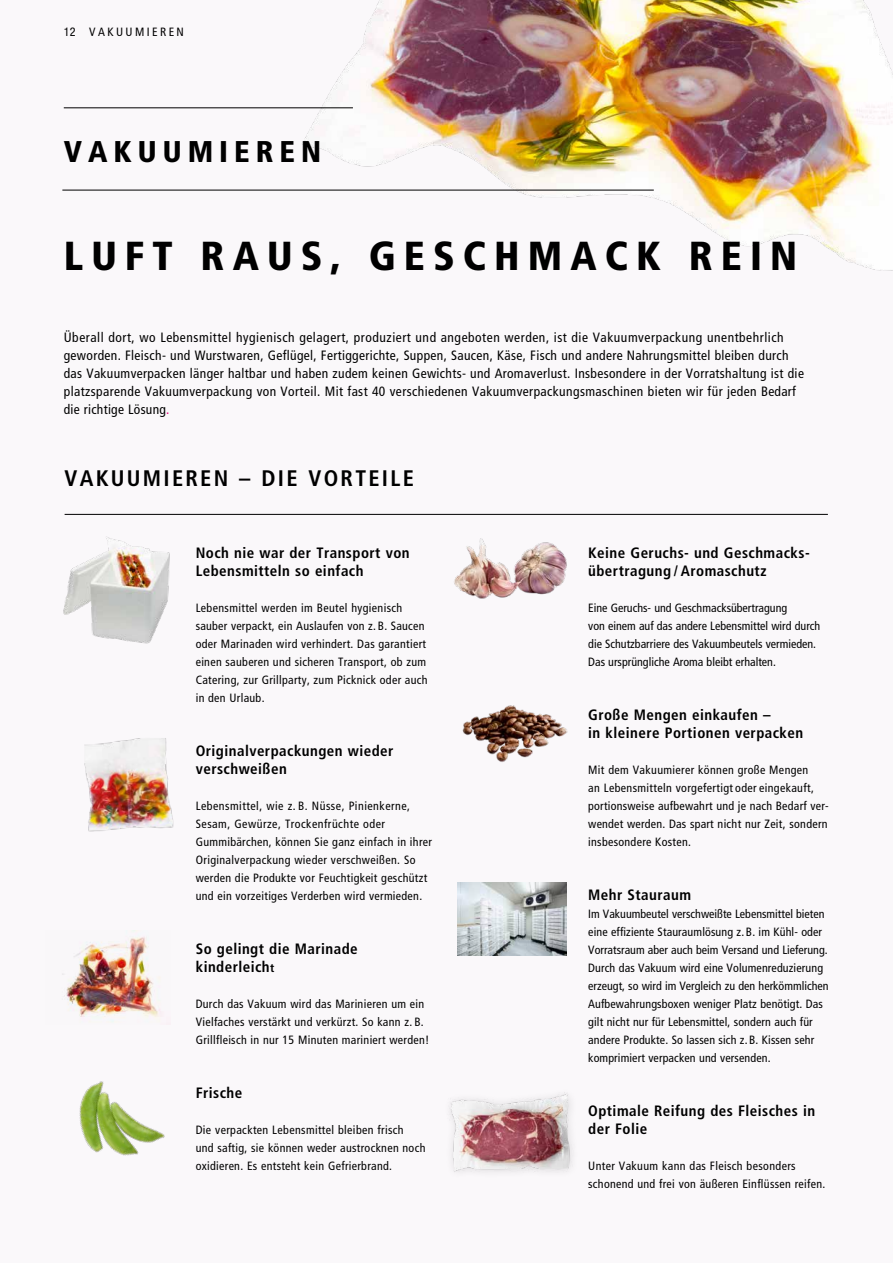
<style>
.page{position:relative;width:893px;height:1263px;background:#faf8fa}
.page>*{position:absolute;margin:0;border:0;box-sizing:border-box;transform-origin:0 0}
.t1{font:900 condensed 40.5px "Frutiger LT Pro";letter-spacing:.2em;color:#000}
.t2{font:900 condensed 30px "Frutiger LT Pro";letter-spacing:.2em;color:#000}
.t3{font:700 condensed 22.5px "Frutiger LT Pro";letter-spacing:.1em;color:#000}
.t4{font:700 condensed 15px/18px "Frutiger LT Pro";letter-spacing:.03em;color:#000}
.t5{font:condensed 13.5px/18px "Frutiger LT Pro";letter-spacing:.025em;color:#000}
.t6{font:condensed 12px/18px "Frutiger LT Pro";letter-spacing:.025em;color:#000}
.t7{font:condensed 12px/18px "Frutiger LT Pro";color:#000}
.t8{font:condensed 12px "Frutiger LT Pro";letter-spacing:.2em;color:#000}
.s1{font-family:"Helvetica Neue LT Std"}
.s2{color:#e5007d}
.s3{font-size:12px}
</style>
<div class="page">
<img style="left:269px;top:0;width:624px;height:271px">
<hr style="left:65px;top:514px;width:763px;height:1px;background:#000">
<img style="left:462px;top:705px;width:106px;height:57px">
<img style="left:63px;top:536px;width:107px;height:107px">
<img style="left:84px;top:738px;width:90px;height:94px">
<img style="left:454px;top:538px;width:113px;height:61px">
<img style="left:449px;top:1092px;width:124px;height:80px">
<hr style="left:64px;top:108px;width:289px;height:1px;background:#000">
<hr style="left:62px;top:190px;width:592px;height:1px;background:#000">
<img style="left:79px;top:1081px;width:86px;height:75px">
<img style="left:62px;top:930px;width:99px;height:92px">
<img style="left:457px;top:882px;width:110px;height:73px">
<p class="t8" style="left:64px;top:25px;width:122px"><span class="s1">12</span> VAKUUMIEREN</p>
<h2 class="t2" style="left:64px;top:134px;width:259px">VAKUUMIEREN</h2>
<h1 class="t1" style="left:64px;top:232px;width:735px">LUFT RAUS, GESCHMACK REIN</h1>
<p class="t5" style="left:64px;top:328px;width:742px">Überall dort, wo Lebensmittel hygienisch gelagert, produziert und angeboten werden, ist die Vakuumverpackung unentbehrlich geworden. Fleisch- und Wurstwaren, Geflügel, Fertiggerichte, Suppen, Saucen, Käse, Fisch und andere Nahrungsmittel bleiben durch das Vakuumverpacken länger haltbar und haben zudem keinen Gewichts- und Aromaverlust. Insbesondere in der Vorratshaltung ist die platzsparende Vakuumverpackung von Vorteil. Mit fast 40 verschiedenen Vakuumverpackungsmaschinen bieten wir für jeden Bedarf die richtige Lösung<span class="s2">.</span></p>
<h3 class="t3" style="left:65px;top:465px;width:351px">VAKUUMIEREN – DIE VORTEILE</h3>
<p class="t4" style="left:196px;top:544px;width:215px">Noch nie war der Transport von<br>Lebensmitteln so einfach</p>
<p class="t6" style="left:196px;top:599px;width:233px">Lebensmittel werden im Beutel hygienisch sauber verpackt, ein Auslaufen von z. B. Saucen oder Marinaden wird verhindert. Das garantiert einen sauberen und sicheren Transport, ob zum Catering, zur Grillparty, zum Picknick oder auch in den Urlaub.</p>
<p class="t4" style="left:196px;top:742px;width:199px">Originalverpackungen wieder verschweißen</p>
<p class="t6" style="left:196px;top:797px;width:238px">Lebensmittel, wie z. B. Nüsse, Pinienkerne, Sesam, Gewürze, Trockenfrüchte oder Gummibärchen, können Sie ganz einfach in ihrer Originalverpackung wieder verschweißen. So werden die Produkte vor Feuchtigkeit geschützt und ein vorzeitiges Verderben wird vermieden.</p>
<p class="t4" style="left:196px;top:940px;width:163px">So gelingt die Marinade kinderleich<span class="s3">t</span></p>
<p class="t6" style="left:196px;top:995px;width:235px">Durch das Vakuum wird das Marinieren um ein<br>Vielfaches verstärkt und verkürzt. So kann z. B.<br>Grillfleisch in nur 15 Minuten mariniert werden!</p>
<p class="t4" style="left:196px;top:1084px;width:48px">Frische</p>
<p class="t6" style="left:196px;top:1121px;width:231px">Die verpackten Lebensmittel bleiben frisch<br>und saftig, sie können weder austrocknen noch oxidieren. Es entsteht kein Gefrierbrand.</p>
<p class="t4" style="left:588px;top:544px;width:222px">Keine Geruchs- und Geschmacks&shy;übertragung / Aromaschutz</p>
<p class="t7" style="left:588px;top:599px;width:234px">Eine Geruchs- und Geschmacksübertragung<br>von einem auf das andere Lebensmittel wird durch die Schutzbarriere des Vakuumbeutels vermieden.<br>Das ursprüngliche Aroma bleibt erhalten.</p>
<p class="t4" style="left:588px;top:706px;width:217px">Große Mengen einkaufen –<br>in kleinere Portionen verpacken</p>
<p class="t6" style="left:588px;top:761px;width:242px">Mit dem Vakuumierer können große Mengen<br>an Lebensmitteln vorgefertigt oder eingekauft, portionsweise aufbewahrt und je nach Bedarf ver&shy;wendet werden. Das spart nicht nur Zeit, sondern insbesondere Kosten.</p>
<p class="t4" style="left:588px;top:886px;width:104px">Mehr Stauraum</p>
<p class="t6" style="left:588px;top:905px;width:242px">Im Vakuumbeutel verschweißte Lebensmittel bieten eine effiziente Stauraumlösung z. B. im Kühl- oder Vorratsraum aber auch beim Versand und Lieferung.<br>Durch das Vakuum wird eine Volumenreduzierung erzeugt, so wird im Vergleich zu den herkömmlichen Aufbewahrungsboxen weniger Platz benötigt. Das gilt nicht nur für Lebensmittel, sondern auch für andere Produkte. So lassen sich z. B. Kissen sehr komprimiert verpacken und versenden.</p>
<p class="t4" style="left:588px;top:1102px;width:228px">Optimale Reifung des Fleisches in der Folie</p>
<p class="t6" style="left:588px;top:1157px;width:239px">Unter Vakuum kann das Fleisch besonders schonend und frei von äußeren Einflüssen reifen.</p>
</div>
